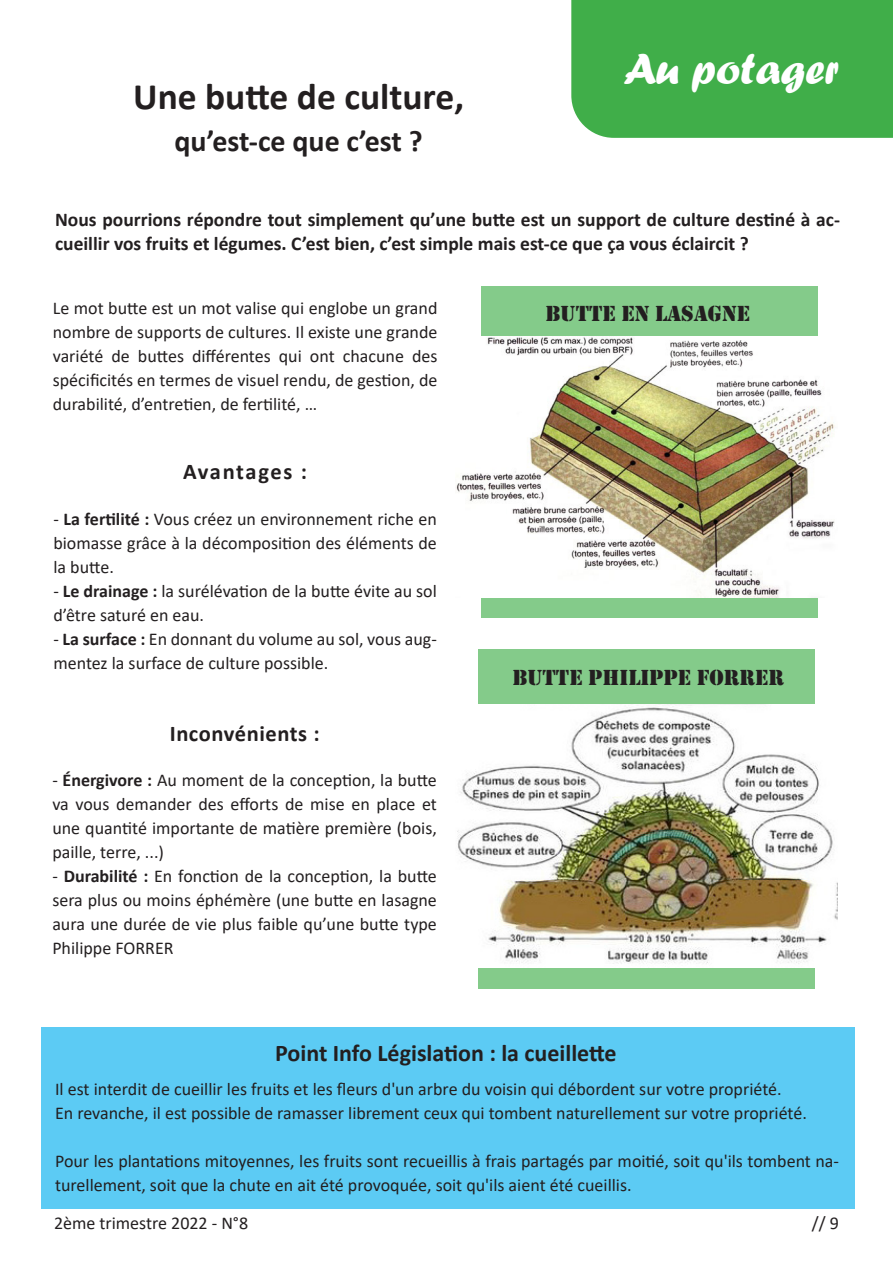
<style>
.page{position:relative;width:893px;height:1263px;background:#fff}
.page>*{position:absolute;margin:0;border:0;box-sizing:border-box;transform-origin:0 0}
.t1{font:45px "Forte";color:#fff}
.t2{font:700 37.5px "Calibri";color:#231f20}
.t3{font:700 30px "Calibri";color:#231f20}
.t4{font:700 24px "Calibri";color:#231f20}
.t5{font:22.5px "Stencil";color:#231f20}
.t6{font:700 22.5px "Calibri";letter-spacing:.025em;color:#231f20}
.t7{font:700 22.5px "Calibri";letter-spacing:.065em;color:#231f20}
.t8{font:700 19.5px/24px "Calibri";color:#231f20}
.t9{font:18px/24px "Calibri";color:#231f20;text-align:justify}
.s1{font-weight:700}
</style>
<div class="page">
<div style="left:478px;top:649px;width:337px;height:340px;background:#84cb8a"></div>
<div style="left:481px;top:286px;width:336px;height:331px;background:#84cb8a"></div>
<div style="left:571px;top:0;width:322px;height:138px;background:#40ae49"></div>
<div style="left:41px;top:1028px;width:813px;height:181px;background:#5ccbf4"></div>
<img style="left:456px;top:336px;width:379px;height:261px">
<img style="left:457px;top:705px;width:381px;height:262px">
<p class="t2" style="left:133px;top:71px;width:332px">Une butte de culture,</p>
<p class="t3" style="left:175px;top:120px;width:250px">qu’est-ce que c’est ?</p>
<p class="t1" style="left:624px;top:43px;width:217px">Au potager</p>
<p class="t8" style="left:55px;top:208px;width:786px">Nous pourrions répondre tout simplement qu’une butte est un support de culture destiné à ac&shy;cueillir vos fruits et légumes. C’est bien, c’est simple mais est-ce que ça vous éclaircit ?</p>
<p class="t9" style="left:53px;top:295px;width:386px">Le mot butte est un mot valise qui englobe un grand nombre de supports de cultures. Il existe une grande variété de buttes différentes qui ont chacune des spécificités en termes de visuel rendu, de gestion, de durabilité, d’entretien, de fertilité, …</p>
<p class="t7" style="left:183px;top:456px;width:125px">Avantages :</p>
<p class="t9" style="left:53px;top:506px;width:385px">- <span class="s1">La fertilité :</span> Vous créez un environnement riche en biomasse grâce à la décomposition des éléments de la butte.</p>
<p class="t9" style="left:53px;top:578px;width:385px">- <span class="s1">Le drainage :</span> la surélévation de la butte évite au sol d’être saturé en eau.</p>
<p class="t9" style="left:53px;top:626px;width:385px">- <span class="s1">La surface :</span> En donnant du volume au sol, vous aug&shy;mentez la surface de culture possible.</p>
<p class="t6" style="left:170px;top:717px;width:151px">Inconvénients :</p>
<p class="t9" style="left:52px;top:768px;width:386px">- <span class="s1">Énergivore :</span> Au moment de la conception, la butte va vous demander des efforts de mise en place et une quantité importante de matière première (bois, paille, terre, ...)</p>
<p class="t9" style="left:52px;top:864px;width:386px">- <span class="s1">Durabilité :</span> En fonction de la conception, la butte sera plus ou moins éphémère (une butte en lasagne aura une durée de vie plus faible qu’une butte type Philippe FORRER</p>
<p class="t5" style="left:545px;top:301px;width:206px">BUTTE EN LASAGNE</p>
<p class="t5" style="left:512px;top:665px;width:273px">BUTTE PHILIPPE FORRER</p>
<p class="t4" style="left:275px;top:1035px;width:343px">Point Info Législation : la cueillette</p>
<p class="t9" style="left:55px;top:1076px;width:728px">Il est interdit de cueillir les fruits et les fleurs d'un arbre du voisin qui débordent sur votre propriété.</p>
<p class="t9" style="left:55px;top:1100px;width:753px">En revanche, il est possible de ramasser librement ceux qui tombent naturellement sur votre propriété.</p>
<p class="t9" style="left:55px;top:1148px;width:785px">Pour les plantations mitoyennes, les fruits sont recueillis à frais partagés par moitié, soit qu'ils tombent na&shy;turellement, soit que la chute en ait été provoquée, soit qu'ils aient été cueillis.</p>
<p class="t9" style="left:54px;top:1210px;width:196px">2ème trimestre 2022 - N°8</p>
<p class="t9" style="left:812px;top:1210px;width:29px">// 9</p>
</div>
